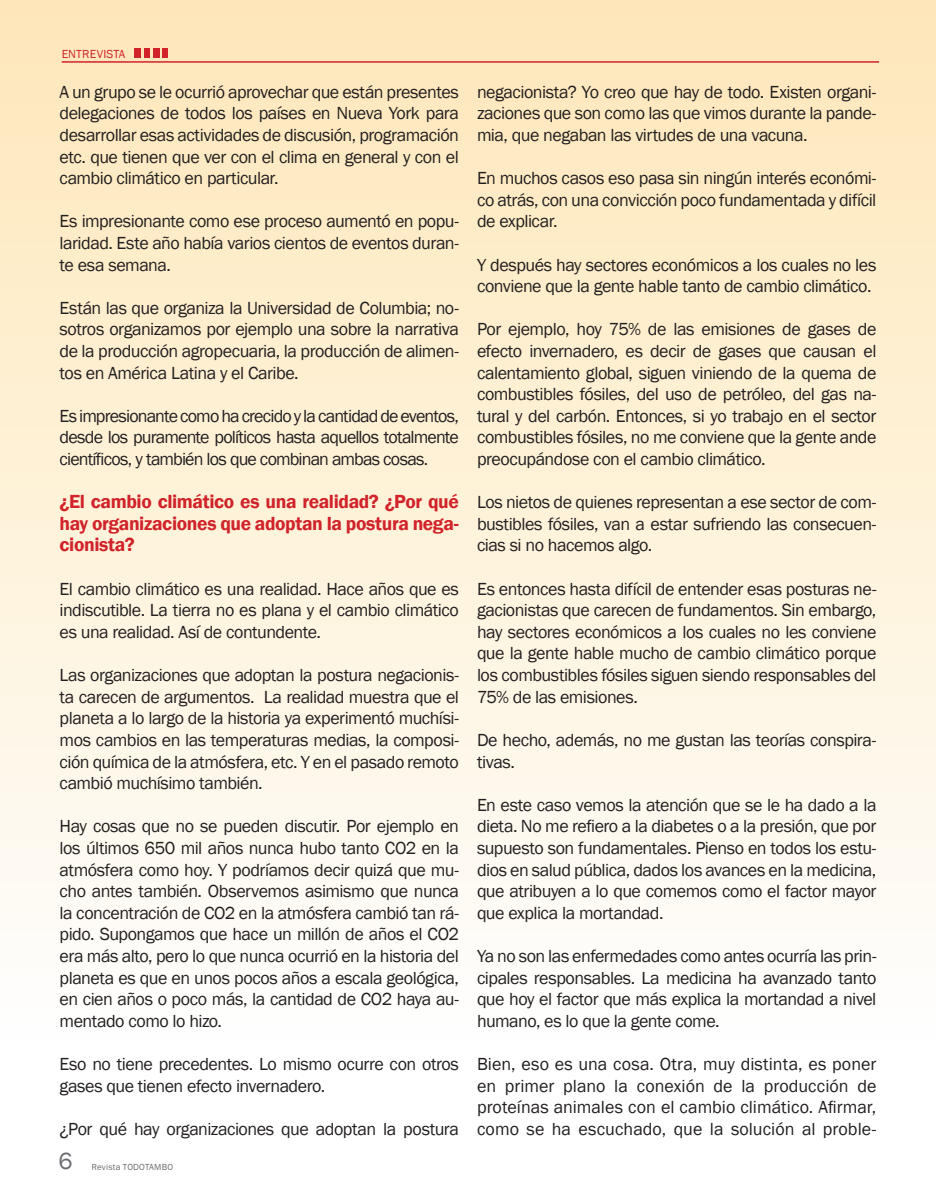
<style>
.page{position:relative;width:936px;height:1191px;background:#fff}
.page>*{position:absolute;margin:0;border:0;box-sizing:border-box;transform-origin:0 0}
.t1{font:24px "Franklin Gothic";color:#6c6d70}
.t2{font:600 19.5px/21.6px "Franklin Gothic";letter-spacing:-.02em;color:#d1232a;text-align:justify}
.t3{font:18px/21.6px "Franklin Gothic";letter-spacing:-.03em;color:#231f20;text-align:justify}
.t4{font:12px "Franklin Gothic";letter-spacing:.015em;color:#d1232a}
.t5{font:9px "Franklin Gothic";letter-spacing:.02em;color:#6c6d70}
</style>
<div class="page">
<div style="left:0;top:0;width:935px;height:1046px;background:linear-gradient(to bottom,#fee7b8,#fefefe)"></div>
<hr style="left:62px;top:61px;width:817px;height:2px;background:#d1232a">
<div style="left:134px;top:48px;width:6px;height:10px;background:#d1232a"></div>
<div style="left:144px;top:48px;width:5px;height:10px;background:#d1232a"></div>
<div style="left:153px;top:48px;width:6px;height:10px;background:#d1232a"></div>
<div style="left:162px;top:48px;width:6px;height:10px;background:#d1232a"></div>
<p class="t4" style="left:62px;top:46px;width:65px">ENTREVISTA</p>
<p class="t3" style="left:60px;top:81px;width:401px">A un grupo se le ocurrió aprovechar que están presentes delegaciones de todos los países en Nueva York para desarrollar esas actividades de discusión, programación etc. que tienen que ver con el clima en general y con el cambio climático en particular.</p>
<p class="t3" style="left:60px;top:211px;width:401px">Es impresionante como ese proceso aumentó en popu&shy;laridad. Este año había varios cientos de eventos duran&shy;te esa semana.</p>
<p class="t3" style="left:60px;top:297px;width:401px">Están las que organiza la Universidad de Columbia; no&shy;sotros organizamos por ejemplo una sobre la narrativa de la producción agropecuaria, la producción de alimen&shy;tos en América Latina y el Caribe.</p>
<p class="t3" style="left:60px;top:405px;width:401px">Es impresionante como ha crecido y la cantidad de eventos, desde los puramente políticos hasta aquellos totalmente científicos, y también los que combinan ambas cosas.</p>
<p class="t2" style="left:60px;top:491px;width:401px">¿El cambio climático es una realidad? ¿Por qué hay organizaciones que adoptan la postura nega&shy;cionista?</p>
<p class="t3" style="left:60px;top:578px;width:401px">El cambio climático es una realidad. Hace años que es indiscutible. La tierra no es plana y el cambio climático es una realidad. Así de contundente.</p>
<p class="t3" style="left:60px;top:664px;width:401px">Las organizaciones que adoptan la postura negacionis&shy;ta carecen de argumentos. La realidad muestra que el planeta a lo largo de la historia ya experimentó muchísi&shy;mos cambios en las temperaturas medias, la composi&shy;ción química de la atmósfera, etc. Y en el pasado remoto cambió muchísimo también.</p>
<p class="t3" style="left:60px;top:816px;width:401px">Hay cosas que no se pueden discutir. Por ejemplo en los últimos 650 mil años nunca hubo tanto CO2 en la atmósfera como hoy. Y podríamos decir quizá que mu&shy;cho antes también. Observemos asimismo que nunca la concentración de CO2 en la atmósfera cambió tan rá&shy;pido. Supongamos que hace un millón de años el CO2 era más alto, pero lo que nunca ocurrió en la historia del planeta es que en unos pocos años a escala geológica, en cien años o poco más, la cantidad de CO2 haya au&shy;mentado como lo hizo.</p>
<p class="t3" style="left:60px;top:1053px;width:401px">Eso no tiene precedentes. Lo mismo ocurre con otros gases que tienen efecto invernadero.</p>
<p class="t3" style="left:60px;top:1118px;width:401px">¿Por qué hay organizaciones que adoptan la postura</p>
<h1 class="t1" style="left:58px;top:1146px;width:16px">6</h1>
<p class="t5" style="left:91px;top:1161px;width:83px">Revista TODOTAMBO</p>
<p class="t3" style="left:477px;top:81px;width:401px">negacionista? Yo creo que hay de todo. Existen organi&shy;zaciones que son como las que vimos durante la pande&shy;mia, que negaban las virtudes de una vacuna.</p>
<p class="t3" style="left:477px;top:168px;width:401px">En muchos casos eso pasa sin ningún interés económi&shy;co atrás, con una convicción poco fundamentada y difícil de explicar.</p>
<p class="t3" style="left:477px;top:254px;width:401px">Y después hay sectores económicos a los cuales no les conviene que la gente hable tanto de cambio climático.</p>
<p class="t3" style="left:477px;top:319px;width:401px">Por ejemplo, hoy 75% de las emisiones de gases de efecto invernadero, es decir de gases que causan el calentamiento global, siguen viniendo de la quema de combustibles fósiles, del uso de petróleo, del gas na&shy;tural y del carbón. Entonces, si yo trabajo en el sector combustibles fósiles, no me conviene que la gente ande preocupándose con el cambio climático.</p>
<p class="t3" style="left:477px;top:492px;width:401px">Los nietos de quienes representan a ese sector de com&shy;bustibles fósiles, van a estar sufriendo las consecuen&shy;cias si no hacemos algo.</p>
<p class="t3" style="left:477px;top:578px;width:401px">Es entonces hasta difícil de entender esas posturas ne&shy;gacionistas que carecen de fundamentos. Sin embargo, hay sectores económicos a los cuales no les conviene que la gente hable mucho de cambio climático porque los combustibles fósiles siguen siendo responsables del 75% de las emisiones.</p>
<p class="t3" style="left:477px;top:729px;width:401px">De hecho, además, no me gustan las teorías conspira&shy;tivas.</p>
<p class="t3" style="left:477px;top:794px;width:401px">En este caso vemos la atención que se le ha dado a la dieta. No me refiero a la diabetes o a la presión, que por supuesto son fundamentales. Pienso en todos los estu&shy;dios en salud pública, dados los avances en la medicina, que atribuyen a lo que comemos como el factor mayor que explica la mortandad.</p>
<p class="t3" style="left:477px;top:945px;width:401px">Ya no son las enfermedades como antes ocurría las prin&shy;cipales responsables. La medicina ha avanzado tanto que hoy el factor que más explica la mortandad a nivel humano, es lo que la gente come.</p>
<p class="t3" style="left:477px;top:1053px;width:401px">Bien, eso es una cosa. Otra, muy distinta, es poner en primer plano la conexión de la producción de proteínas animales con el cambio climático. Afirmar, como se ha escuchado, que la solución al proble-</p>
</div>
